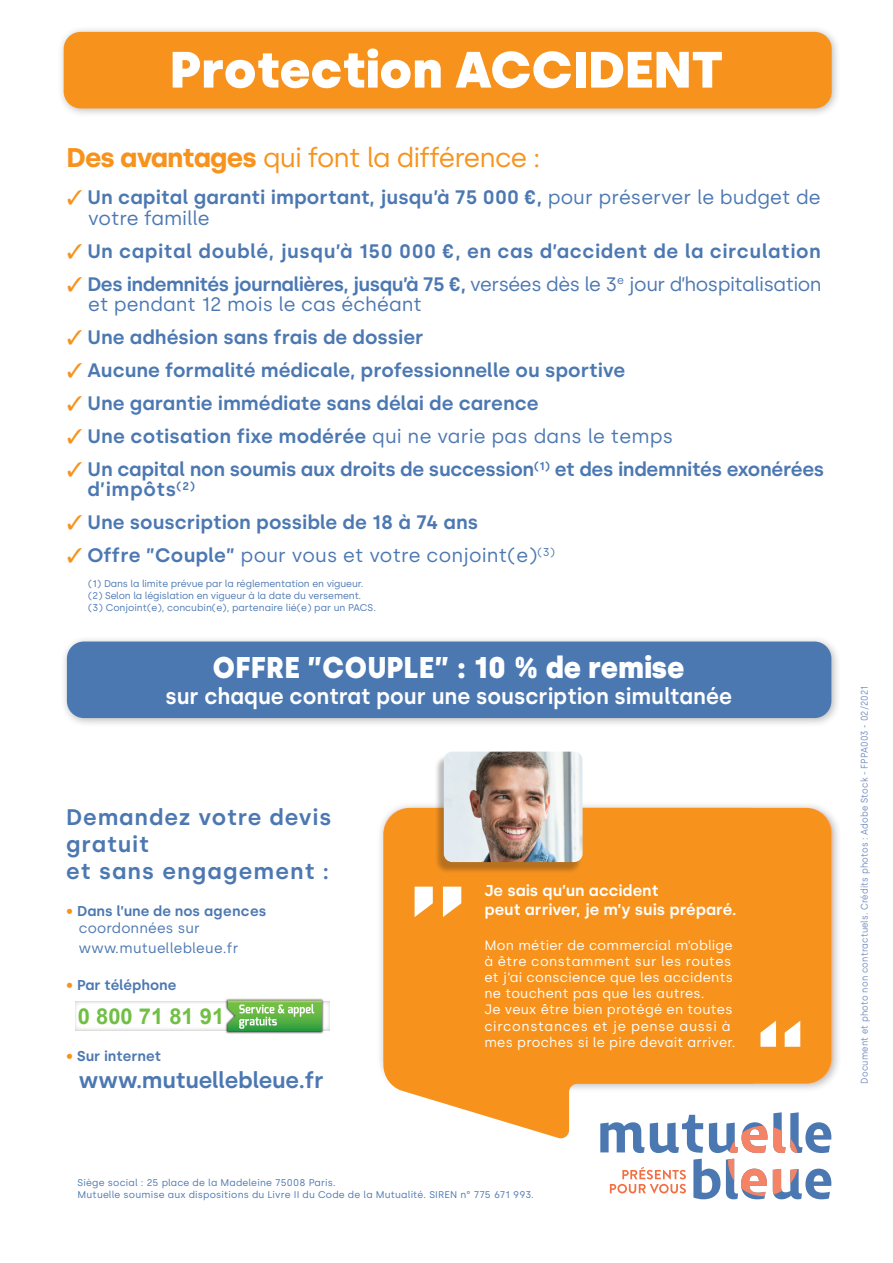
<style>
.page{position:relative;width:893px;height:1263px;background:#fff}
.page>*{position:absolute;margin:0;border:0;box-sizing:border-box;transform-origin:0 0}
.t1{font:900 51px "Silka";color:#fff}
.t2{font:900 30px "Silka";letter-spacing:.02em;color:#fff;scale:.9 1}
.t3{font:27px "Silka";letter-spacing:-.03em;color:#f7931d}
.t4{font:600 22.5px "Silka";color:#fff;scale:.95 1}
.t5{font:600 22.5px "Silka";letter-spacing:.04em;color:#4c78b2}
.t6{font:600 22.5px "Silka";letter-spacing:-.01em;color:#4c78b2}
.t7{font:700 21.9px "Arial";color:#71bf44}
.t8{font:600 19.5px/20.2px "Silka";color:#4c78b2}
.t9{font:19.5px "Silka";color:#4c78b2}
.t10{font:600 19.5px "Silka";letter-spacing:-.025em;color:#4c78b2}
.t11{font:600 19.5px "Silka";letter-spacing:.03em;color:#4c78b2}
.t12{font:600 15.75px "Silka";color:#fff}
.t13{font:600 14.25px "Silka";color:#4c78b2}
.t14{font:14.25px "Silka";letter-spacing:.01em;color:#4c78b2}
.t15{font:13.5px "Silka";letter-spacing:.02em;color:#fff}
.t16{font:13.5px "Silka";letter-spacing:.05em;color:#fff}
.t17{font:9.75px "Silka";color:#4c78b2}
.t18{font:9.75px/12.8px "Silka";letter-spacing:.02em;color:#4c78b2}
.t19{font:9.75px "Silka";letter-spacing:.02em;color:#7590c1;scale:.9 1}
.s1{font-weight:700}
.s2{color:#f7931d}
.s3{font-weight:400}
.s4{font-weight:600}
.s5{font-weight:500;font-size:15px;color:#f7931d}
</style>
<div class="page">
<div style="left:377px;top:801px;width:465px;height:292px;background:#231f20;opacity:.31"></div>
<div style="left:60px;top:635px;width:781px;height:93px;background:#231f20;opacity:.31"></div>
<div style="left:67px;top:641px;width:764px;height:77px;background:#4c78b2;border-radius:17px"></div>
<div style="left:546px;top:808px;width:285px;height:275px;background:#f7931d;border-radius:26px"></div>
<svg style="left:383px;top:808px;width:393px;height:332px"></svg>
<div style="left:435px;top:754px;width:148px;height:120px;background:#231f20;opacity:.3"></div>
<img style="left:444px;top:752px;width:139px;height:110px">
<svg style="left:760px;top:1021px;width:40px;height:26px"></svg>
<svg style="left:415px;top:887px;width:46px;height:30px"></svg>
<svg style="left:600px;top:1115px;width:103px;height:38px"></svg>
<svg style="left:693px;top:1159px;width:27px;height:40px"></svg>
<svg style="left:610px;top:1167px;width:76px;height:26px"></svg>
<svg style="left:773px;top:1112px;width:58px;height:41px"></svg>
<svg style="left:709px;top:1122px;width:58px;height:31px"></svg>
<svg style="left:773px;top:1168px;width:58px;height:31px"></svg>
<svg style="left:726px;top:1159px;width:41px;height:40px"></svg>
<div style="left:57px;top:25px;width:785px;height:93px;background:#231f20;opacity:.31"></div>
<div style="left:64px;top:32px;width:768px;height:76px;background:#f7931d;border-radius:17px"></div>
<svg style="left:75px;top:1001px;width:255px;height:30px"></svg>
<img style="left:225px;top:998px;width:100px;height:36px">
<svg style="left:228px;top:1000px;width:94px;height:31px;background:#77be65"></svg>
<p class="t1" style="left:170px;top:39px;width:555px">Protection ACCIDENT</p>
<p class="t3" style="left:66px;top:141px;width:475px"><span class="s1">Des avantages</span> qui font la différence :</p>
<p class="t8" style="left:67px;top:187px;width:755px"><span class="s2">✓</span> Un capital garanti important, jusqu’à 75 000 €, <span class="s3">pour préserver le budget de</span></p>
<p class="t9" style="left:88px;top:206px;width:123px">votre famille</p>
<p class="t11" style="left:67px;top:239px;width:756px"><span class="s2">✓</span> Un capital doublé, jusqu’à 150 000 €, en cas d’accident de la circulation</p>
<p class="t10" style="left:67px;top:272px;width:756px"><span class="s2">✓</span> Des indemnités journalières, jusqu’à 75 €, <span class="s3">versées dès le 3</span><sup>e</sup> <span class="s3">jour d’hospitalisation</span></p>
<p class="t9" style="left:88px;top:292px;width:335px">et pendant 12 mois le cas échéant</p>
<p class="t8" style="left:67px;top:327px;width:358px"><span class="s2">✓</span> Une adhésion sans frais de dossier</p>
<p class="t8" style="left:67px;top:360px;width:560px"><span class="s2">✓</span> Aucune formalité médicale, professionnelle ou sportive</p>
<p class="t8" style="left:67px;top:393px;width:473px"><span class="s2">✓</span> Une garantie immédiate sans délai de carence</p>
<p class="t8" style="left:67px;top:426px;width:608px"><span class="s2">✓</span> Une cotisation fixe modérée <span class="s3">qui ne varie pas dans le temps</span></p>
<p class="t8" style="left:88px;top:459px;width:738px;text-indent:-21px"><span class="s2">✓</span> Un capital non soumis aux droits de succession<sup>(1)</sup> et des indemnités exonérées d’impôts<sup>(2)</sup></p>
<p class="t8" style="left:67px;top:512px;width:413px"><span class="s2">✓</span> Une souscription possible de 18 à 74 ans</p>
<p class="t9" style="left:67px;top:544px;width:489px"><span class="s2">✓</span> <span class="s4">Offre ”Couple”</span> pour vous et votre conjoint(e)<sup>(3)</sup></p>
<p class="t17" style="left:88px;top:578px;width:277px">(1) Dans la limite prévue par la réglementation en vigueur.</p>
<p class="t17" style="left:88px;top:590px;width:275px">(2) Selon la législation en vigueur à la date du versement.</p>
<p class="t17" style="left:88px;top:602px;width:289px">(3) Conjoint(e), concubin(e), partenaire lié(e) par un PACS.</p>
<p class="t2" style="left:213px;top:650px;width:525px">OFFRE ”COUPLE” : 10 % de remise</p>
<p class="t4" style="left:165px;top:682px;width:598px">sur chaque contrat pour une souscription simultanée</p>
<p class="t5" style="left:66px;top:803px;width:267px">Demandez votre devis</p>
<p class="t5" style="left:66px;top:830px;width:84px">gratuit</p>
<p class="t5" style="left:66px;top:857px;width:264px">et sans engagement :</p>
<p class="t13" style="left:66px;top:902px;width:202px"><span class="s5">•</span> Dans l’une de nos agences</p>
<p class="t14" style="left:79px;top:920px;width:122px">coordonnées sur</p>
<p class="t14" style="left:79px;top:939px;width:161px">www.mutuellebleue.fr</p>
<p class="t13" style="left:66px;top:977px;width:112px"><span class="s5">•</span> Par téléphone</p>
<p class="t7" style="left:78px;top:1001px;width:148px">0 800 71 81 91</p>
<p class="t13" style="left:66px;top:1047px;width:96px"><span class="s5">•</span> Sur internet</p>
<p class="t6" style="left:79px;top:1066px;width:246px">www.mutuellebleue.fr</p>
<p class="t12" style="left:484px;top:881px;width:176px">Je sais qu’un accident</p>
<p class="t12" style="left:484px;top:900px;width:254px">peut arriver, je m’y suis préparé.</p>
<p class="t15" style="left:484px;top:937px;width:250px">Mon métier de commercial m’oblige</p>
<p class="t15" style="left:484px;top:953px;width:248px">à être constamment sur les routes</p>
<p class="t15" style="left:484px;top:969px;width:250px">et j’ai conscience que les accidents</p>
<p class="t15" style="left:484px;top:985px;width:222px">ne touchent pas que les autres.</p>
<p class="t15" style="left:484px;top:1001px;width:250px">Je veux être bien protégé en toutes</p>
<p class="t16" style="left:484px;top:1018px;width:248px">circonstances et je pense aussi à</p>
<p class="t15" style="left:484px;top:1034px;width:253px">mes proches si le pire devait arriver.</p>
<p class="t18" style="left:78px;top:1176px;width:458px">Siège social : 25 place de la Madeleine 75008 Paris.<br>Mutuelle soumise aux dispositions du Livre II du Code de la Mutualité. SIREN n° 775 671 993.</p>
<p class="t19" style="left:859px;top:1083px;width:443px;rotate:-90deg">Document et photo non contractuels. Crédits photos : Adobe Stock - FPPA003 - 02/2021</p>
</div>
